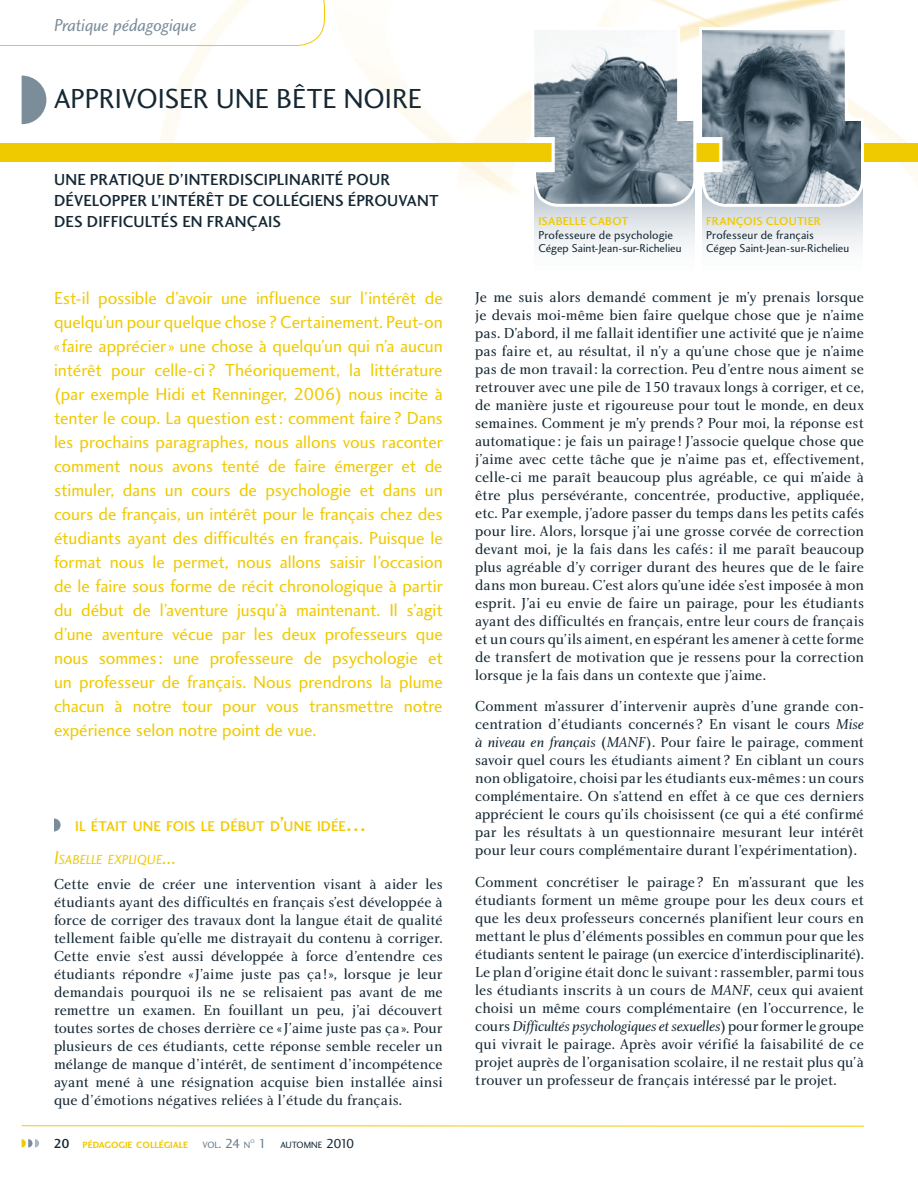
<style>
.page{position:relative;width:918px;height:1188px;background:#fff}
.page>*{position:absolute;margin:0;border:0;box-sizing:border-box;transform-origin:0 0}
.t1{font:28.5px "Charlotte Sans Book Plain";color:#142733}
.t2{font:18px/24px "Charlotte Sans Book Plain";color:#f0ca00;text-align:justify}
.t3{font:18px "Charlotte Sans Book Italic Plain";letter-spacing:-.01em;color:#7c8d9a}
.t4{font:16.5px/21px "Charlotte Sans Medium Plain";letter-spacing:.005em;color:#142733}
.t5{font:15px/18px "Charlotte Book Plain";color:#142733;text-align:justify}
.t6{font:15px "Charlotte Book Italic Plain";letter-spacing:-.01em;color:#142733}
.t7{font:14.7px "Charlotte Sans Medium Plain";letter-spacing:.005em;color:#f0ca00}
.t8{font:13.65px "Charlotte Sans Book Italic Plain";letter-spacing:-.005em;color:#f0ca00}
.t9{font:12px/13.5px "Charlotte Sans Book Plain";letter-spacing:.01em;color:#142733}
.t10{font:12px "Charlotte Sans Medium Plain";color:#f0ca00}
.t11{font:12px "Charlotte Sans Medium Plain";letter-spacing:.02em;color:#f0ca00}
.t12{font:11.7px "Charlotte Sans Book Plain";color:#142733}
.t13{font:9.45px "Charlotte Sans Bold Plain";color:#f0ca00}
.t14{font:9.45px "Charlotte Sans Book Plain";color:#142733}
.t15{font:9.45px "Charlotte Sans Book Plain";color:#687a88}
.t16{font:5.55px "Charlotte Sans Book Plain";color:#687a88}
.s1{font-size:21px}
.s2{font-size:19.5px}
.s3{font-family:"Charlotte Sans Medium Plain";font-size:13.5px;color:#142733}
.s4{font-size:13.5px}
.s5{font-size:13.5px;color:#687a88}
.s6{font-family:"Charlotte Book Italic Plain"}
.s7{font-family:"Charlotte Book Plain"}
</style>
<div class="page">
<img style="left:0;top:0;width:918px;height:194px">
<div style="left:0;top:144px;width:918px;height:18px;background:#f0ca00"></div>
<svg style="left:54px;top:818px;width:7px;height:14px"></svg>
<svg style="left:22px;top:75px;width:24px;height:50px"></svg>
<svg style="left:534px;top:208px;width:161px;height:39px"></svg>
<svg style="left:702px;top:208px;width:161px;height:39px"></svg>
<svg style="left:530px;top:26px;width:336px;height:182px"></svg>
<hr style="left:22px;top:1125px;width:842px;height:2px;background:#f0ca00">
<svg style="left:22px;top:1139px;width:17px;height:9px"></svg>
<svg style="left:0;top:0;width:325px;height:46px"></svg>
<p class="t3" style="left:54px;top:18px;width:144px">Pratique pédagogique</p>
<h1 class="t1" style="left:54px;top:87px;width:369px">APPRIVOISER UNE BÊTE NOIRE</h1>
<p class="t4" style="left:54px;top:170px;width:386px">UNE PRATIQUE D’INTERDISCIPLINARITÉ POUR<br>DÉVELOPPER L’INTÉRÊT DE COLLÉGIENS ÉPROUVANT<br>DES DIFFICULTÉS EN FRANÇAIS</p>
<p class="t2" style="left:54px;top:287px;width:390px">Est-il possible d’avoir une influence sur l’intérêt de quelqu’un pour quelque chose ? Certainement. Peut-on « faire apprécier » une chose à quelqu’un qui n’a aucun intérêt pour celle-ci ? Théoriquement, la littérature (par exemple Hidi et Renninger, 2006) nous incite à tenter le coup. La question est : comment faire ? Dans les prochains paragraphes, nous allons vous raconter comment nous avons tenté de faire émerger et de stimuler, dans un cours de psychologie et dans un cours de français, un intérêt pour le français chez des étudiants ayant des difficultés en français. Puisque le format nous le permet, nous allons saisir l’occasion de le faire sous forme de récit chronologique à partir du début de l’aventure jusqu’à maintenant. Il s’agit d’une aventure vécue par les deux professeurs que nous sommes : une professeure de psychologie et un professeur de français. Nous prendrons la plume chacun à notre tour pour vous transmettre notre expérience selon notre point de vue.</p>
<p class="t7" style="left:75px;top:820px;width:293px">IL ÉTAIT UNE FOIS LE DÉBUT D<span class="s1">’</span>UNE IDÉE<span class="s1">…</span></p>
<p class="t8" style="left:54px;top:854px;width:124px"><span class="s2">I</span>SABELLE EXPLIQUE<span class="s2">...</span></p>
<p class="t5" style="left:54px;top:877px;width:390px">Cette envie de créer une intervention visant à aider les étudiants ayant des difficultés en français s’est développée à force de corriger des travaux dont la langue était de qualité tellement faible qu’elle me distrayait du contenu à corriger.<br>Cette envie s’est aussi développée à force d’entendre ces étudiants répondre « J’aime juste pas ça ! », lorsque je leur demandais pourquoi ils ne se relisaient pas avant de me remettre un examen. En fouillant un peu, j’ai découvert toutes sortes de choses derrière ce « J’aime juste pas ça ». Pour plusieurs de ces étudiants, cette réponse semble receler un mélange de manque d’intérêt, de sentiment d’incompétence ayant mené à une résignation acquise bien installée ainsi que d’émotions négatives reliées à l’étude du français.</p>
<p class="t13" style="left:54px;top:1141px;width:136px"><span class="s3">20</span> PÉDAGOGIE COLLÉGIALE</p>
<p class="t15" style="left:202px;top:1141px;width:49px">VOL<span class="s4">. 24</span> N</p>
<p class="t16" style="left:250px;top:1139px;width:6px">O</p>
<p class="t14" style="left:258px;top:1141px;width:97px"><span class="s5">1</span> AUTOMNE <span class="s4">2010</span></p>
<p class="t11" style="left:538px;top:216px;width:92px">ISABELLE CABOT</p>
<p class="t9" style="left:538px;top:229px;width:136px">Professeure de psychologie</p>
<p class="t12" style="left:538px;top:244px;width:145px">Cégep Saint-Jean-sur-Richelieu</p>
<p class="t10" style="left:548px;top:216px;width:141px">USAN KERWIN-BOUDREAU</p>
<p class="t9" style="left:541px;top:229px;width:136px">Professeure<br>Collège régional Champlain</p>
<p class="t11" style="left:706px;top:216px;width:116px">FRANÇOIS CLOUTIER</p>
<p class="t9" style="left:706px;top:229px;width:109px">Professeur de français</p>
<p class="t12" style="left:706px;top:244px;width:145px">Cégep Saint-Jean-sur-Richelieu</p>
<p class="t10" style="left:709px;top:216px;width:148px">SUSAN KERWIN-BOUDREAU</p>
<p class="t9" style="left:709px;top:229px;width:136px">Professeure<br>Collège régional Champlain</p>
<p class="t5" style="left:475px;top:289px;width:390px">Je me suis alors demandé comment je m’y prenais lorsque je devais moi-même bien faire quelque chose que je n’aime pas. D’abord, il me fallait identifier une activité que je n’aime pas faire et, au résultat, il n’y a qu’une chose que je n’aime pas de mon travail : la correction. Peu d’entre nous aiment se retrouver avec une pile de 150 travaux longs à corriger, et ce, de manière juste et rigoureuse pour tout le monde, en deux semaines. Comment je m’y prends ? Pour moi, la réponse est automatique : je fais un pairage ! J’associe quelque chose que j’aime avec cette tâche que je n’aime pas et, effectivement, celle-ci me paraît beaucoup plus agréable, ce qui m’aide à être plus persévérante, concentrée, productive, appliquée, etc. Par exemple, j’adore passer du temps dans les petits cafés pour lire. Alors, lorsque j’ai une grosse corvée de correction devant moi, je la fais dans les cafés : il me paraît beaucoup plus agréable d’y corriger durant des heures que de le faire dans mon bureau. C’est alors qu’une idée s’est imposée à mon esprit. J’ai eu envie de faire un pairage, pour les étudiants ayant des difficultés en français, entre leur cours de français et un cours qu’ils aiment, en espérant les amener à cette forme de transfert de motivation que je ressens pour la correction lorsque je la fais dans un contexte que j’aime.</p>
<p class="t5" style="left:475px;top:699px;width:390px">Comment m’assurer d’intervenir auprès d’une grande con&shy;centration d’étudiants concernés ? En visant le cours <span class="s6">Mise à niveau en français</span> (<span class="s6">MANF</span>). Pour faire le pairage, comment savoir quel cours les étudiants aiment ? En ciblant un cours non obligatoire, choisi par les étudiants eux-mêmes : un cours complémentaire. On s’attend en effet à ce que ces derniers apprécient le cours qu’ils choisissent (ce qui a été confirmé par les résultats à un questionnaire mesurant leur intérêt pour leur cours complémentaire durant l’expérimentation).</p>
<p class="t5" style="left:475px;top:874px;width:390px">Comment concrétiser le pairage ? En m’assurant que les étudiants forment un même groupe pour les deux cours et que les deux professeurs concernés planifient leur cours en mettant le plus d’éléments possibles en commun pour que les étudiants sentent le pairage (un exercice d’interdisciplinarité).<br>Le plan d’origine était donc le suivant : rassembler, parmi tous les étudiants inscrits à un cours de <span class="s6">MANF</span>, ceux qui avaient choisi un même cours complémentaire (en l’occurrence, le</p>
<p class="t6" style="left:475px;top:1020px;width:390px"><span class="s7">cours</span> Difficultés psychologiques et sexuelles<span class="s7">) pour former le groupe</span></p>
<p class="t5" style="left:475px;top:1036px;width:390px">qui vivrait le pairage. Après avoir vérifié la faisabilité de ce projet auprès de l’organisation scolaire, il ne restait plus qu’à trouver un professeur de français intéressé par le projet.</p>
</div>
